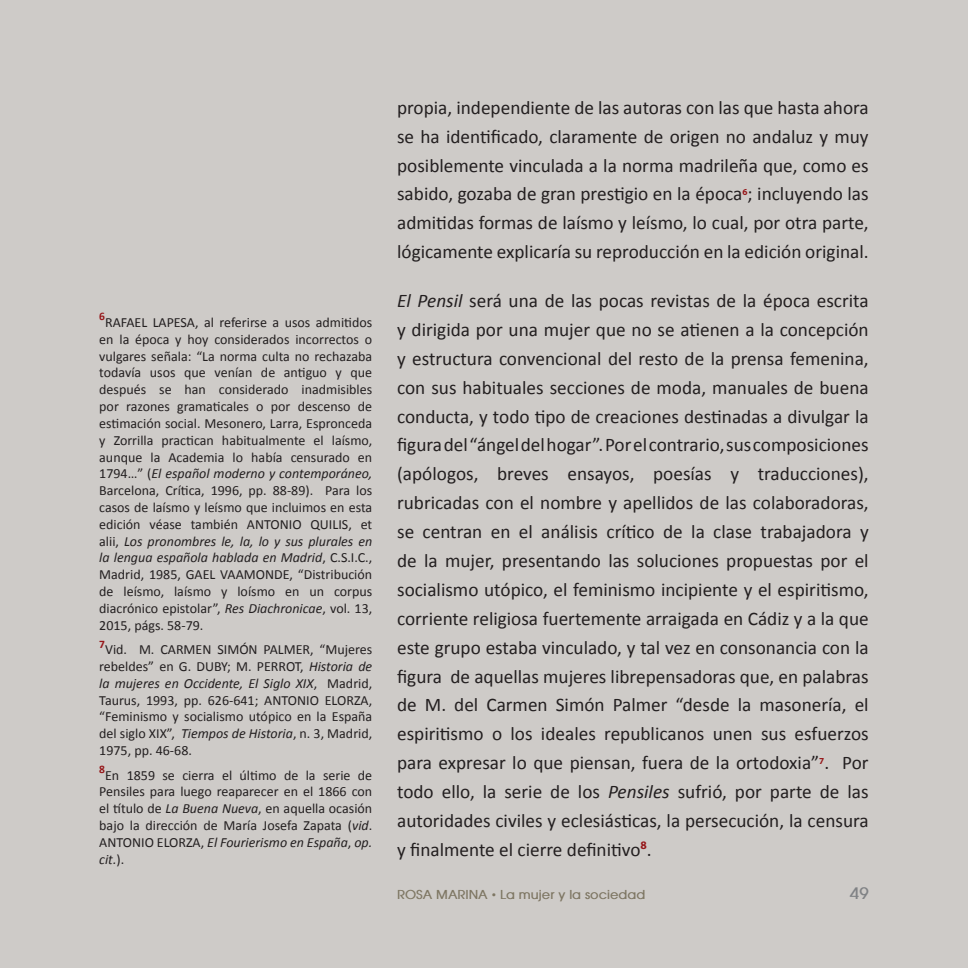
<style>
.page{position:relative;width:968px;height:968px;background:#fff}
.page>*{position:absolute;margin:0;border:0;box-sizing:border-box;transform-origin:0 0}
.t1{font:19.25px/28.9px "Calibri";color:#231f20;text-align:justify}
.t2{font:700 15.75px "Avant Garde";color:#808285}
.t3{font:14px/16.8px "Calibri";color:#231f20;text-align:justify}
.t4{font:700 12.25px "Avant Garde";color:#7e7663}
.t5{font:700 11.55px "Calibri";color:#961619}
.s1{font-style:italic}
.s2{font-family:"Gill Sans";font-weight:400}
</style>
<div class="page">
<div style="left:0;top:0;width:967px;height:967px;background:#cecbc8"></div>
<p class="t5" style="left:99px;top:309px;width:7px">6</p>
<p class="t3" style="left:99px;top:314px;width:274px;text-indent:6px">RAFAEL LAPESA, al referirse a usos admitidos en la época y hoy considerados incorrectos o vulgares señala: “La norma culta no rechazaba todavía usos que venían de antiguo y que después se han considerado inadmisibles por razones gramaticales o por descenso de estimación social. Mesonero, Larra, Espronceda y Zorrilla practican habitualmente el laísmo, aunque la Academia lo había censurado en 1794…” (<span class="s1">El español moderno y contemporáneo, </span>Barcelona, Crítica, 1996, pp. 88-89). Para los casos de laísmo y leísmo que incluimos en esta edición véase también ANTONIO QUILIS, et alii, <span class="s1">Los pronombres le, la, lo y sus plurales en la lengua española hablada en Madrid</span>, C.S.I.C., Madrid, 1985, GAEL VAAMONDE, “Distribución de leísmo, laísmo y loísmo en un corpus diacrónico epistolar”, <span class="s1">Res Diachronicae</span>, vol. 13, 2015, págs. 58-79.</p>
<p class="t5" style="left:99px;top:636px;width:7px">7</p>
<p class="t3" style="left:99px;top:641px;width:274px;text-indent:6px">Vid. M. CARMEN SIMÓN PALMER, “Mujeres rebeldes” en G. DUBY; M. PERROT, <span class="s1">Historia de la mujeres en Occidente, El Siglo XIX</span>, Madrid, Taurus, 1993, pp. 626-641; ANTONIO ELORZA, “Feminismo y socialismo utópico en la España del siglo XIX”, <span class="s1">Tiempos de Historia</span>, n. 3, Madrid, 1975, pp. 46-68.</p>
<p class="t5" style="left:99px;top:761px;width:7px">8</p>
<p class="t3" style="left:99px;top:766px;width:274px;text-indent:6px">En 1859 se cierra el último de la serie de Pensiles para luego reaparecer en el 1866 con el título de <span class="s1">La Buena Nueva</span>, en aquella ocasión bajo la dirección de María Josefa Zapata (<span class="s1">vid</span>.<br>ANTONIO ELORZA, <span class="s1">El Fourierismo en España</span>, <span class="s1">op. cit.</span>).</p>
<p class="t1" style="left:397px;top:93px;width:473px">propia, independiente de las autoras con las que hasta ahora se ha identificado, claramente de origen no andaluz y muy posiblemente vinculada a la norma madrileña que, como es sabido, gozaba de gran prestigio en la época<sup>6</sup>; incluyendo las admitidas formas de laísmo y leísmo, lo cual, por otra parte, lógicamente explicaría su reproducción en la edición original.</p>
<p class="t1" style="left:397px;top:286px;width:473px"><span class="s1">El Pensil</span> será una de las pocas revistas de la época escrita y dirigida por una mujer que no se atienen a la concepción y estructura convencional del resto de la prensa femenina, con sus habituales secciones de moda, manuales de buena conducta, y todo tipo de creaciones destinadas a divulgar la figura del “ángel del hogar”. Por el contrario, sus composiciones (apólogos, breves ensayos, poesías y traducciones), rubricadas con el nombre y apellidos de las colaboradoras, se centran en el análisis crítico de la clase trabajadora y de la mujer, presentando las soluciones propuestas por el socialismo utópico, el feminismo incipiente y el espiritismo, corriente religiosa fuertemente arraigada en Cádiz y a la que este grupo estaba vinculado, y tal vez en consonancia con la figura de aquellas mujeres librepensadoras que, en palabras de M. del Carmen Simón Palmer “desde la masonería, el espiritismo o los ideales republicanos unen sus esfuerzos para expresar lo que piensan, fuera de la ortodoxia”<sup>7</sup>. Por todo ello, la serie de los <span class="s1">Pensiles</span> sufrió, por parte de las autoridades civiles y eclesiásticas, la persecución, la censura y finalmente el cierre definitivo<sup>8</sup>.</p>
<p class="t4" style="left:397px;top:886px;width:249px">ROSA MARINA <span class="s2">•</span> La mujer y la sociedad</p>
<p class="t2" style="left:849px;top:882px;width:20px">49</p>
</div>
